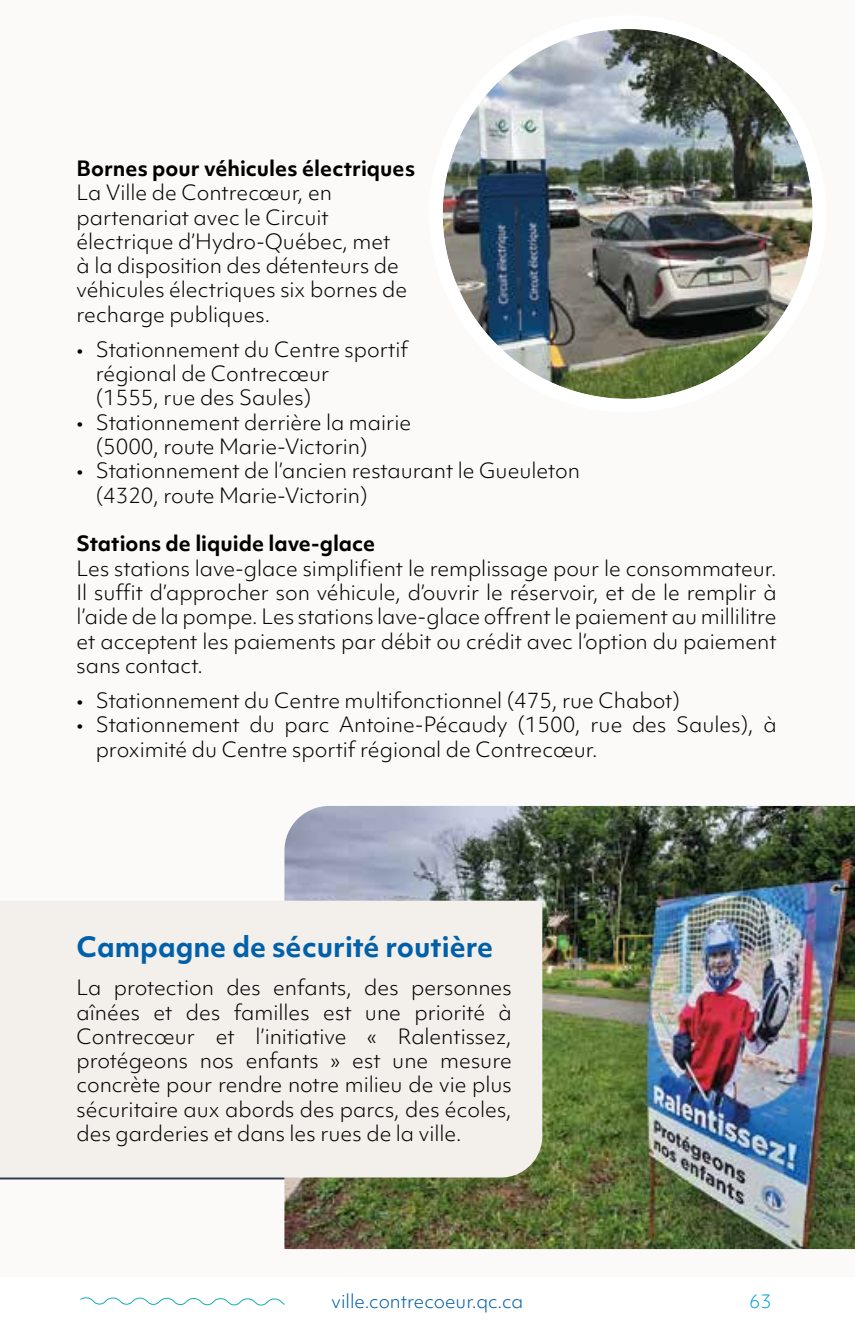
<style>
.page{position:relative;width:855px;height:1340px;background:#fff}
.page>*{position:absolute;margin:0;border:0;box-sizing:border-box;transform-origin:0 0}
.t1{font:700 27px "Objektiv Mk 1";color:#0060a9}
.t2{font:300 20.25px/24.3px "Objektiv Mk 1";color:#000}
.t3{font:700 20.25px "Objektiv Mk 1";color:#000}
.t4{font:300 18px "Objektiv Mk 1";color:#0060a9}
.t5{font:300 18px "Objektiv Mk 1";color:#00a0df}
</style>
<div class="page">
<svg style="left:80px;top:1297px;width:205px;height:9px"></svg>
<div style="left:0;top:0;width:855px;height:1276px;background:#fbfaf9"></div>
<img style="left:284px;top:806px;width:571px;height:442px">
<div style="left:0;top:900px;width:542px;height:277px;background:#f3efeb"></div>
<img style="left:443px;top:29px;width:369px;height:370px;border-radius:185px">
<div style="left:429px;top:15px;width:397px;height:397px;border:14px solid #fff;border-radius:50%"></div>
<hr style="left:0;top:1177px;width:284px;height:2px;background:#2e3552">
<p class="t3" style="left:77px;top:154px;width:340px">Bornes pour véhicules électriques</p>
<p class="t2" style="left:77px;top:180px;width:332px">La Ville de Contrecœur, en partenariat avec le Circuit électrique d’Hydro-Québec, met à la disposition des détenteurs de véhicules électriques six bornes de recharge publiques.</p>
<p class="t2" style="left:96px;top:337px;width:314px;text-indent:-19px">• Stationnement du Centre sportif régional de Contrecœur<br>(1555, rue des Saules)</p>
<p class="t2" style="left:96px;top:410px;width:317px;text-indent:-19px">• Stationnement derrière la mairie (5000, route Marie-Victorin)</p>
<p class="t2" style="left:96px;top:458px;width:486px;text-indent:-19px">• Stationnement de l’ancien restaurant le Gueuleton (4320, route Marie-Victorin)</p>
<p class="t3" style="left:77px;top:529px;width:300px">Stations de liquide lave-glace</p>
<p class="t2" style="left:77px;top:556px;width:701px;text-align:justify">Les stations lave-glace simplifient le remplissage pour le consommateur.<br>Il suffit d’approcher son véhicule, d’ouvrir le réservoir, et de le remplir à l’aide de la pompe. Les stations lave-glace offrent le paiement au millilitre et acceptent les paiements par débit ou crédit avec l’option du paiement sans contact.</p>
<p class="t2" style="left:77px;top:688px;width:605px">• Stationnement du Centre multifonctionnel (475, rue Chabot)</p>
<p class="t2" style="left:96px;top:712px;width:682px;text-indent:-19px">• Stationnement du parc Antoine-Pécaudy (1500, rue des Saules), à proximité du Centre sportif régional de Contrecœur.</p>
<h1 class="t1" style="left:77px;top:928px;width:418px">Campagne de sécurité routière</h1>
<p class="t2" style="left:77px;top:975px;width:437px;text-align:justify">La protection des enfants, des personnes aînées et des familles est une priorité à Contrecœur et l’initiative « Ralentissez, protégeons nos enfants » est une mesure concrète pour rendre notre milieu de vie plus sécuritaire aux abords des parcs, des écoles, des garderies et dans les rues de la ville.</p>
<p class="t4" style="left:332px;top:1289px;width:193px">ville.contrecoeur.qc.ca</p>
<p class="t5" style="left:749px;top:1289px;width:24px">63</p>
</div>
